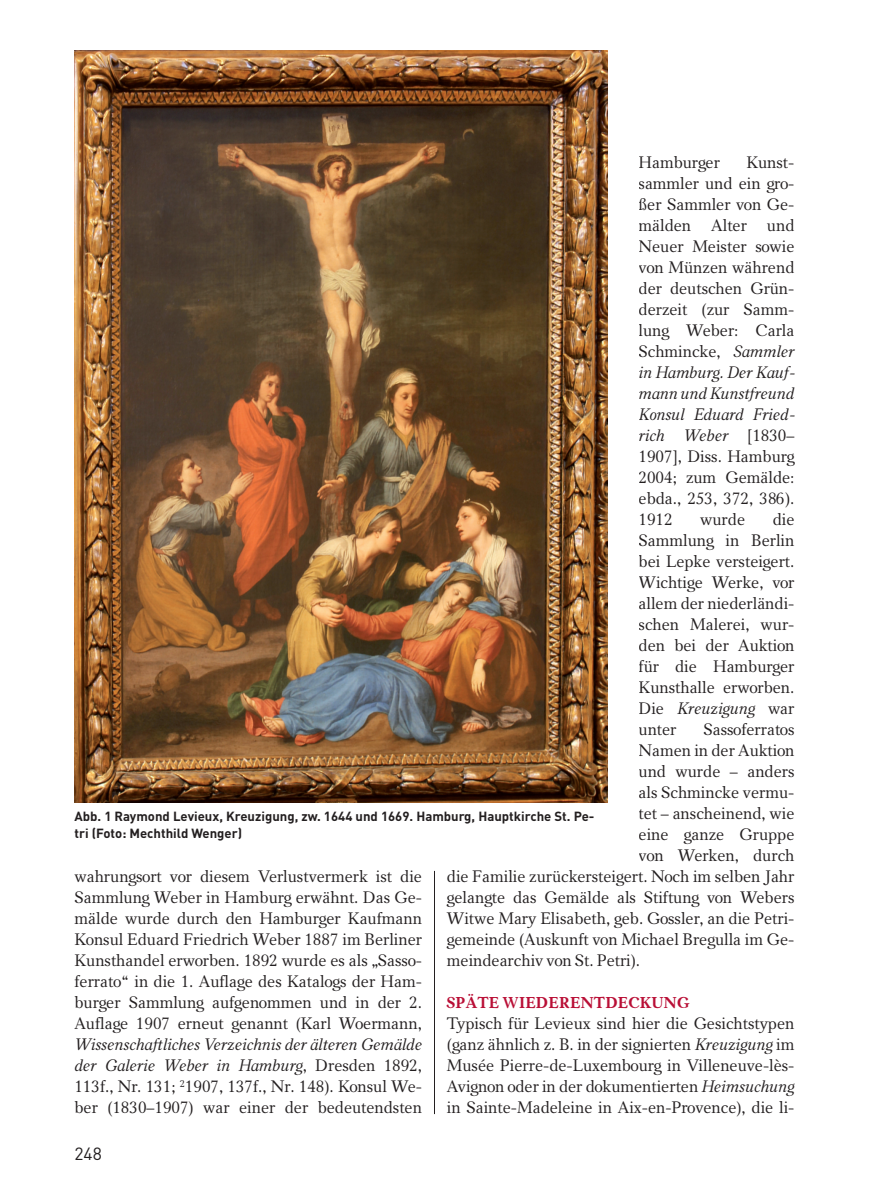
<style>
.page{position:relative;width:869px;height:1191px;background:#fff}
.page>*{position:absolute;margin:0;border:0;box-sizing:border-box;transform-origin:0 0}
.t1{font:17.5px "DINOT";color:#231f20}
.t2{font:16.62px/21px "Carniola";letter-spacing:-.005em;color:#231f20;text-align:justify}
.t3{font:700 15.75px "Carniola";letter-spacing:-.005em;color:#b90f36}
.t4{font:700 13.12px/16.6px "DINOT";color:#231f20}
.s1{font-style:italic}
</style>
<div class="page">
<hr style="left:434px;top:871px;width:1px;height:243px;background:#231f20">
<img style="left:74px;top:51px;width:533px;height:751px">
<p class="t2" style="left:638px;top:152px;width:83px">Hamburger</p>
<p class="t2" style="left:638px;top:152px;width:157px;text-align:left;text-indent:108px">Kunst&shy;sammler und ein gro&shy;ßer Sammler von Ge&shy;mälden Alter und<br>Neuer Meister sowie von Münzen während der deutschen Grün&shy;derzeit (zur Samm&shy;lung Weber: Carla<br>Schmincke, <span class="s1">Sammler in Hamburg. Der Kauf&shy;mann und Kunstfreund<br>Konsul Eduard Fried&shy;rich Weber</span> [1830–<br>1907], Diss. Hamburg<br>2004; zum Gemälde: ebda., 253, 372, 386).<br>1912</p>
<p class="t2" style="left:638px;top:509px;width:157px;text-indent:134px">die Sammlung in Berlin bei Lepke versteigert.<br>Wichtige Werke, vor allem der niederländi&shy;schen Malerei, wur&shy;den bei der Auktion für die Hamburger Kunsthalle erworben.<br>Die <span class="s1">Kreuzigung</span> war unter</p>
<p class="t2" style="left:700px;top:509px;width:46px">wurde</p>
<p class="t2" style="left:703px;top:719px;width:92px">Sassoferratos</p>
<p class="t2" style="left:638px;top:740px;width:157px">Namen in der Auktion</p>
<p class="t2" style="left:638px;top:761px;width:157px">und wurde – anders</p>
<p class="t2" style="left:638px;top:782px;width:157px">als Schmincke vermu-</p>
<p class="t2" style="left:638px;top:803px;width:157px">tet – anscheinend, wie</p>
<p class="t2" style="left:638px;top:824px;width:157px">eine ganze Gruppe</p>
<p class="t2" style="left:638px;top:845px;width:157px">von Werken, durch</p>
<p class="t2" style="left:446px;top:866px;width:349px">die Familie zurückersteigert. Noch im selben Jahr</p>
<p class="t2" style="left:446px;top:887px;width:349px">gelangte das Gemälde als Stiftung von Webers</p>
<p class="t2" style="left:446px;top:908px;width:349px">Witwe Mary Elisabeth, geb. Gossler, an die Petri-</p>
<p class="t2" style="left:446px;top:929px;width:349px">gemeinde (Auskunft von Michael Bregulla im Ge-</p>
<p class="t2" style="left:446px;top:950px;width:195px">meindearchiv von St. Petri).</p>
<p class="t3" style="left:446px;top:993px;width:244px">SPÄTE WIEDERENTDECKUNG</p>
<p class="t2" style="left:446px;top:1013px;width:349px">Typisch für Levieux sind hier die Gesichtstypen (ganz ähnlich z. B. in der signierten <span class="s1">Kreuzigung</span> im Musée Pierre-de-Luxembourg in Villeneuve-lès-Avignon oder in der dokumentierten <span class="s1">Heimsuchung </span>in Sainte-Madeleine in Aix-en-Provence), die li-</p>
<p class="t4" style="left:74px;top:809px;width:521px">Abb. 1 Raymond Levieux, Kreuzigung, zw. 1644 und 1669. Hamburg, Hauptkirche St. Pe&shy;tri (Foto: Mechthild Wenger)</p>
<p class="t2" style="left:74px;top:866px;width:349px">wahrungsort vor diesem Verlustvermerk ist die Sammlung Weber in Hamburg erwähnt. Das Ge&shy;mälde wurde durch den Hamburger Kaufmann Konsul Eduard Friedrich Weber 1887 im Berliner Kunsthandel erworben. 1892 wurde es als „Sasso&shy;ferrato“ in die 1. Auflage des Katalogs der Ham&shy;burger Sammlung aufgenommen und in der 2.<br>Auflage 1907 erneut genannt (Karl Woermann,</p>
<p class="t2" style="left:74px;top:1034px;width:349px"><span class="s1">Wissenschaftliches Verzeichnis der älteren Gemälde der Galerie Weber in Hamburg</span>, Dresden 1892, 113f., Nr. 131; <sup>2</sup>1907, 137f., Nr. 148). Konsul We&shy;ber (1830–1907) war einer der bedeutendsten</p>
<p class="t1" style="left:74px;top:1147px;width:29px">248</p>
</div>
